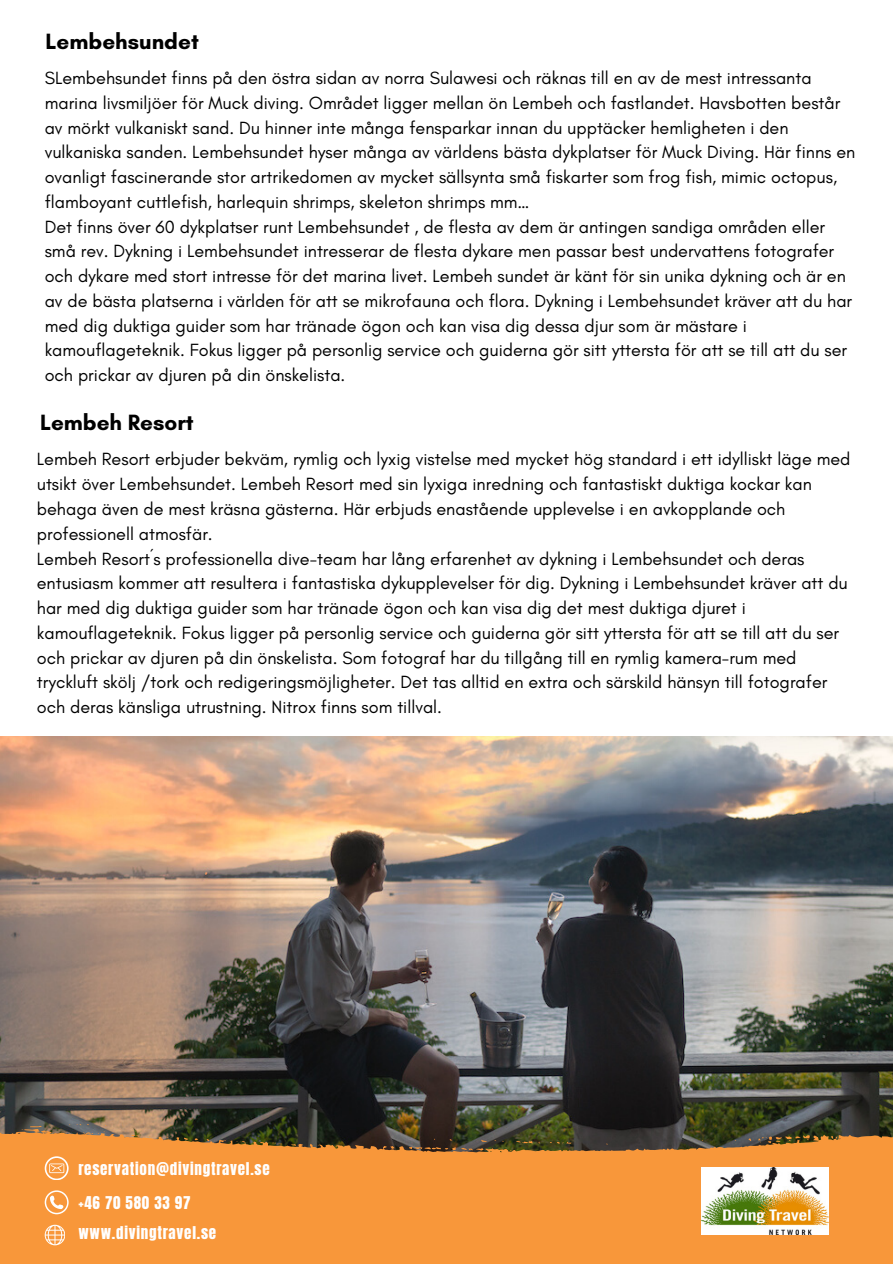
<style>
.page{position:relative;width:893px;height:1264px;background:#fff}
.page>*{position:absolute;margin:0;border:0;box-sizing:border-box;transform-origin:0 0}
.t1{font:700 22.5px "Glacial Indifference";color:#000}
.t2{font:18px/24.8px "Glacial Indifference";color:#000}
.t3{font:15px "Anton";letter-spacing:.05em;color:#fff}
</style>
<div class="page">
<img style="left:0;top:736px;width:892px;height:394px">
<svg style="left:0;top:1130px;width:892px;height:133px;background:#e38d39"></svg>
<svg style="left:383px;top:1145px;width:11px;height:3px"></svg>
<svg style="left:461px;top:1147px;width:22px;height:3px"></svg>
<svg style="left:516px;top:1139px;width:16px;height:4px"></svg>
<svg style="left:409px;top:1146px;width:46px;height:4px"></svg>
<svg style="left:131px;top:1134px;width:8px;height:2px"></svg>
<svg style="left:831px;top:1136px;width:6px;height:4px"></svg>
<svg style="left:22px;top:1125px;width:20px;height:7px"></svg>
<svg style="left:272px;top:1142px;width:10px;height:2px"></svg>
<svg style="left:77px;top:1124px;width:12px;height:1px"></svg>
<svg style="left:236px;top:1140px;width:10px;height:2px"></svg>
<svg style="left:549px;top:1141px;width:22px;height:2px"></svg>
<svg style="left:91px;top:1131px;width:14px;height:3px"></svg>
<svg style="left:758px;top:1134px;width:51px;height:9px"></svg>
<img style="left:701px;top:1167px;width:127px;height:67px">
<svg style="left:45px;top:1224px;width:20px;height:20px"></svg>
<svg style="left:45px;top:1156px;width:23px;height:23px"></svg>
<svg style="left:45px;top:1190px;width:23px;height:23px"></svg>
<p class="t1" style="left:46px;top:27px;width:155px">Lembehsundet</p>
<p class="t2" style="left:45px;top:65px;width:812px">SLembehsundet finns på den östra sidan av norra Sulawesi och räknas till en av de mest intressanta marina livsmiljöer för Muck diving. Området ligger mellan ön Lembeh och fastlandet. Havsbotten består av mörkt vulkaniskt sand. Du hinner inte många fensparkar innan du upptäcker hemligheten i den vulkaniska sanden. Lembehsundet hyser många av världens bästa dykplatser för Muck Diving. Här finns en ovanligt fascinerande stor artrikedomen av mycket sällsynta små fiskarter som frog fish, mimic octopus, flamboyant cuttlefish, harlequin shrimps, skeleton shrimps mm…<br>Det finns över 60 dykplatser runt Lembehsundet , de flesta av dem är antingen sandiga områden eller små rev. Dykning i Lembehsundet intresserar de flesta dykare men passar best undervattens fotografer och dykare med stort intresse för det marina livet. Lembeh sundet är känt för sin unika dykning och är en av de bästa platserna i världen för att se mikrofauna och flora. Dykning i Lembehsundet kräver att du har med dig duktiga guider som har tränade ögon och kan visa dig dessa djur som är mästare i kamouflageteknik. Fokus ligger på personlig service och guiderna gör sitt yttersta för att se till att du ser och prickar av djuren på din önskelista.</p>
<p class="t1" style="left:40px;top:409px;width:155px">Lembeh Resort</p>
<p class="t2" style="left:37px;top:447px;width:815px">Lembeh Resort erbjuder bekväm, rymlig och lyxig vistelse med mycket hög standard i ett idylliskt läge med utsikt över Lembehsundet. Lembeh Resort med sin lyxiga inredning och fantastiskt duktiga kockar kan behaga även de mest kräsna gästerna. Här erbjuds enastående upplevelse i en avkopplande och professionell atmosfär.<br>Lembeh Resort´s professionella dive-team har lång erfarenhet av dykning i Lembehsundet och deras entusiasm kommer att resultera i fantastiska dykupplevelser för dig. Dykning i Lembehsundet kräver att du har med dig duktiga guider som har tränade ögon och kan visa dig det mest duktiga djuret i kamouflageteknik. Fokus ligger på personlig service och guiderna gör sitt yttersta för att se till att du ser och prickar av djuren på din önskelista. Som fotograf har du tillgång till en rymlig kamera-rum med tryckluft skölj /tork och redigeringsmöjligheter. Det tas alltid en extra och särskild hänsyn till fotografer och deras känsliga utrustning. Nitrox finns som tillval.</p>
<h1 class="t3" style="left:78px;top:1157px;width:193px">reservation@divingtravel.se</h1>
<h2 class="t3" style="left:78px;top:1191px;width:114px">+46 70 580 33 97</h2>
<h2 class="t3" style="left:78px;top:1221px;width:139px">www.divingtravel.se</h2>
</div>
